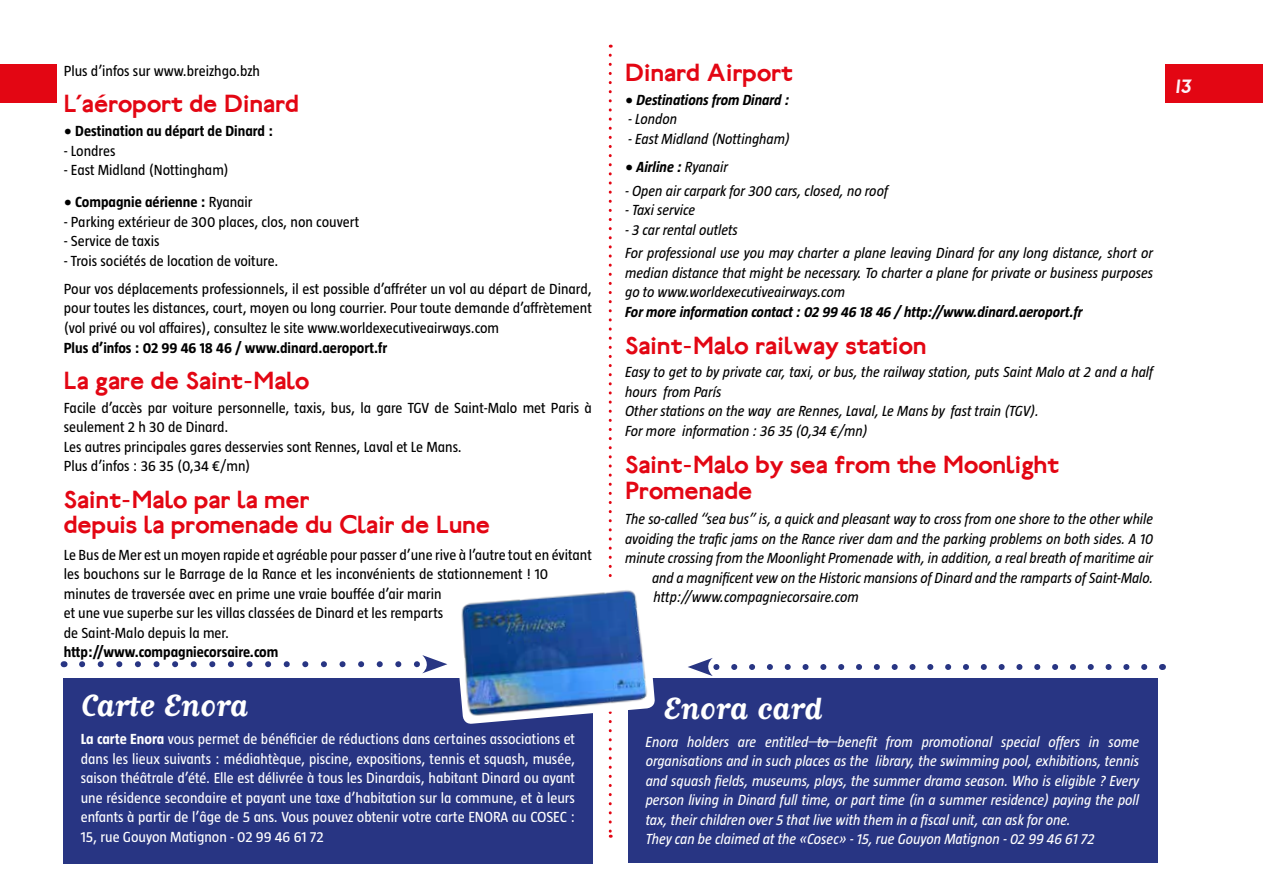
<style>
.page{position:relative;width:1263px;height:893px;background:#fff}
.page>*{position:absolute;margin:0;border:0;box-sizing:border-box;transform-origin:0 0}
.t1{font:700 36px "Matrix Script";color:#fff}
.t2{font:700 27px/24.9px "Paddington";color:#e30613}
.t3{font:italic 700 21px "Paddington";color:#fdf3f9}
.t4{font:15px/19.5px "Taz";color:#000}
.t5{font:italic 15px/19.5px "Taz";color:#000}
.t6{font:italic 15px/19.5px "Taz";color:#fff}
.t7{font:15px/19.5px "Taz";color:#fff;text-align:justify}
.t8{font:700 15px "Taz";color:#000}
.t9{font:italic 700 15px "Taz";color:#000}
.s1{font-weight:400}
.s2{font-weight:700}
.s3{font-style:normal}
</style>
<div class="page">
<div style="left:1165px;top:64px;width:98px;height:39px;background:#e30613"></div>
<div style="left:0;top:64px;width:56px;height:39px;background:#e30613"></div>
<div style="left:628px;top:679px;width:529px;height:184px;background:#283583"></div>
<svg style="left:808px;top:742px;width:29px;height:1px"></svg>
<div style="left:64px;top:679px;width:529px;height:185px;background:#283583"></div>
<svg style="left:82px;top:55px;width:573px;height:783px"></svg>
<svg style="left:688px;top:658px;width:456px;height:18px"></svg>
<p class="t4" style="left:64px;top:61px;width:198px">Plus d’infos sur www.breizhgo.bzh</p>
<h2 class="t2" style="left:64px;top:94px;width:237px">L’aéroport de Dinard</h2>
<p class="t8" style="left:64px;top:123px;width:211px">• Destination au départ de Dinard :</p>
<p class="t4" style="left:64px;top:141px;width:53px">- Londres</p>
<p class="t4" style="left:64px;top:161px;width:167px">- East Midland (Nottingham)</p>
<p class="t8" style="left:64px;top:195px;width:190px">• Compagnie aérienne : <span class="s1">Ryanair</span></p>
<p class="t4" style="left:64px;top:212px;width:297px">- Parking extérieur de 300 places, clos, non couvert</p>
<p class="t4" style="left:64px;top:232px;width:97px">- Service de taxis</p>
<p class="t4" style="left:64px;top:247px;width:530px;line-height:28px">- Trois sociétés de location de voiture.<br>Pour vos déplacements professionnels, il est possible d’affréter un vol au départ de Dinard,</p>
<p class="t4" style="left:64px;top:299px;width:529px">pour toutes les distances, court, moyen ou long courrier. Pour toute demande d’affrètement (vol privé ou vol affaires), consultez le site www.worldexecutiveairways.com</p>
<p class="t8" style="left:64px;top:340px;width:325px">Plus d’infos : 02 99 46 18 46 / www.dinard.aeroport.fr</p>
<h2 class="t2" style="left:64px;top:370px;width:247px">La gare de Saint-Malo</h2>
<p class="t4" style="left:64px;top:398px;width:530px">Facile d’accès par voiture personnelle, taxis, bus, la gare TGV de Saint-Malo met Paris à seulement 2 h 30 de Dinard.<br>Les autres principales gares desservies sont Rennes, Laval et Le Mans.<br>Plus d’infos : 36 35 (0,34 €/mn)</p>
<h2 class="t2" style="left:64px;top:489px;width:428px">Saint-Malo par la mer<br>depuis la promenade du Clair de Lune</h2>
<p class="t4" style="left:64px;top:545px;width:530px">Le Bus de Mer est un moyen rapide et agréable pour passer d’une rive à l’autre tout en évitant les bouchons sur le Barrage de la Rance et les inconvénients de stationnement ! 10 minutes de traversée avec en prime une vraie bouffée d’air marin<br>et une vue superbe sur les villas classées de Dinard et les remparts<br>de Saint-Malo depuis la mer.</p>
<p class="t8" style="left:64px;top:645px;width:216px">http://www.compagniecorsaire.com</p>
<h1 class="t1" style="left:81px;top:688px;width:169px">Carte Enora</h1>
<p class="t7" style="left:81px;top:729px;width:496px"><span class="s2">La carte Enora</span> vous permet de bénéficier de réductions dans certaines associations et dans les lieux suivants : médiahtèque, piscine, expositions, tennis et squash, musée, saison théâtrale d’été. Elle est délivrée à tous les Dinardais, habitant Dinard ou ayant une résidence secondaire et payant une taxe d’habitation sur la commune, et à leurs enfants à partir de l’âge de 5 ans. Vous pouvez obtenir votre carte ENORA au COSEC :<br>15, rue Gouyon Matignon - 02 99 46 61 72</p>
<h2 class="t2" style="left:625px;top:62px;width:169px">Dinard Airport</h2>
<p class="t9" style="left:625px;top:92px;width:166px"><span class="s3">•</span> Destinations from Dinard :</p>
<p class="t5" style="left:628px;top:110px;width:50px">- London</p>
<p class="t5" style="left:628px;top:129px;width:163px">- East Midland (Nottingham)</p>
<p class="t9" style="left:625px;top:159px;width:104px"><span class="s3">•</span> Airline : <span class="s1">Ryanair</span></p>
<p class="t5" style="left:625px;top:181px;width:264px">- Open air carpark for 300 cars, closed, no roof</p>
<p class="t5" style="left:625px;top:201px;width:72px">- Taxi service</p>
<p class="t5" style="left:625px;top:218px;width:529px;line-height:23.7px">- 3 car rental outlets<br>For professional use you may charter a plane leaving Dinard for any long distance, short or</p>
<p class="t5" style="left:625px;top:263px;width:529px">median distance that might be necessary. To charter a plane for private or business purposes go to www.worldexecutiveairways.com</p>
<p class="t9" style="left:625px;top:304px;width:459px">For more information contact : 02 99 46 18 46 / http://www.dinard.aeroport.fr</p>
<h2 class="t2" style="left:625px;top:335px;width:303px">Saint-Malo railway station</h2>
<p class="t5" style="left:625px;top:363px;width:529px">Easy to get to by private car, taxi, or bus, the railway station, puts Saint Malo at 2 and a half hours from París<br>Other stations on the way are Rennes, Laval, Le Mans by fast train (TGV).<br>For more information : 36 35 (0,34 €/mn)</p>
<h2 class="t2" style="left:625px;top:453px;width:435px;line-height:26.4px">Saint-Malo by sea from the Moonlight<br>Promenade</h2>
<p class="t5" style="left:625px;top:510px;width:530px">The so-called “sea bus” is, a quick and pleasant way to cross from one shore to the other while</p>
<p class="t5" style="left:625px;top:529px;width:530px">avoiding the trafic jams on the Rance river dam and the parking problems on both sides. A 10</p>
<p class="t5" style="left:625px;top:549px;width:530px">minute crossing from the Moonlight Promenade with, in addition, a real breath of maritime air</p>
<p class="t5" style="left:652px;top:568px;width:503px">and a magnificent vew on the Historic mansions of Dinard and the ramparts of Saint-Malo.</p>
<p class="t5" style="left:654px;top:588px;width:207px">http://www.compagniecorsaire.com</p>
<h3 class="t3" style="left:1175px;top:78px;width:18px">13</h3>
<h1 class="t1" style="left:664px;top:690px;width:161px">Enora card</h1>
<p class="t6" style="left:646px;top:732px;width:495px">Enora holders are entitled to benefit from promotional special offers in some organisations and in such places as the library, the swimming pool, exhibitions, tennis and squash fields, museums, plays, the summer drama season. Who is eligible ? Every person living in Dinard full time, or part time (in a summer residence) paying the poll tax, their children over 5 that live with them in a fiscal unit, can ask for one.<br>They can be claimed at the «Cosec» - 15, rue Gouyon Matignon - 02 99 46 61 72</p>
</div>
